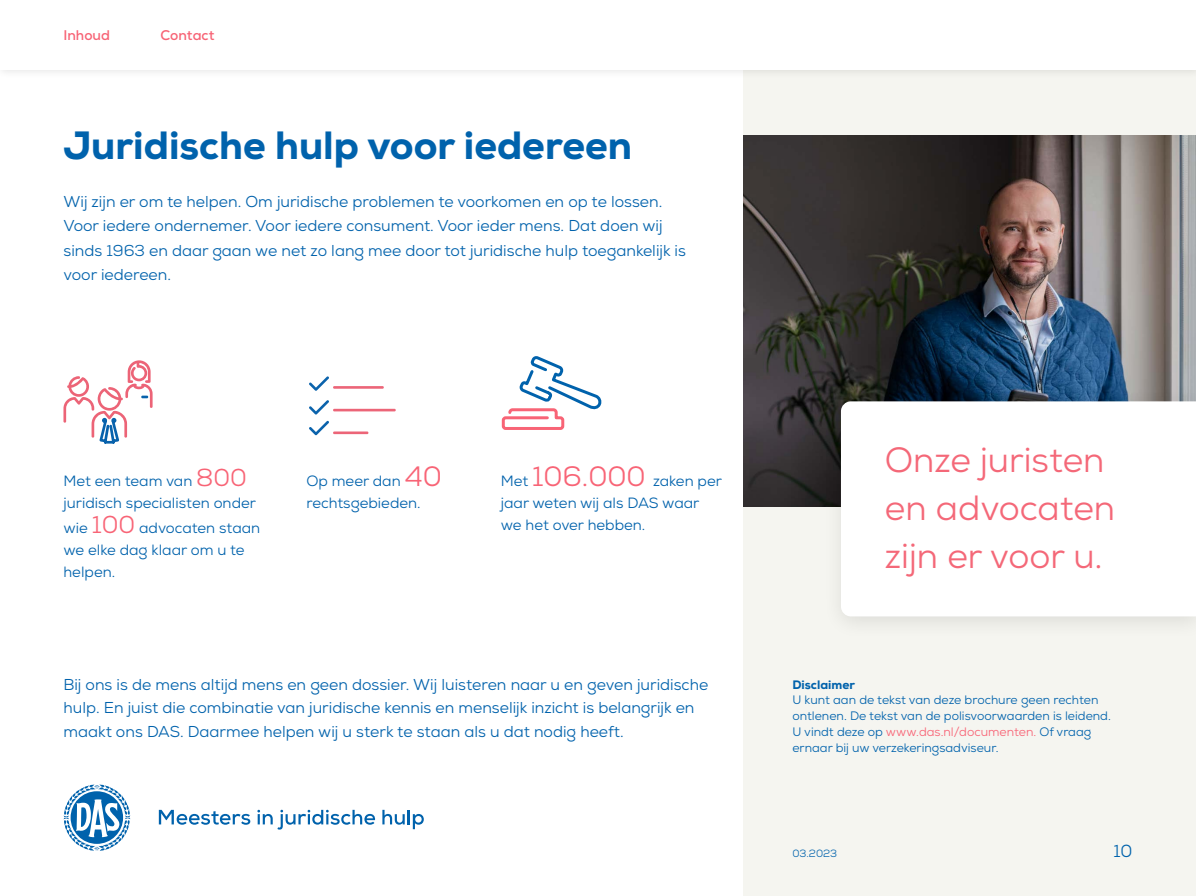
<style>
.page{position:relative;width:1196px;height:896px;background:#fff}
.page>*{position:absolute;margin:0;border:0;box-sizing:border-box;transform-origin:0 0}
.t1{font:800 39.38px "Nexa";color:#0062ac}
.t2{font:35px/48.1px "Nexa";color:#f46878}
.t3{font:17.5px "Nexa";color:#0062ac}
.t4{font:15.75px/24.1px "Nexa";color:#0062ac}
.t5{font:14.88px/21.9px "Nexa";color:#0062ac}
.t6{font:700 14px "Nexa";color:#f76375}
.t7{font:12.25px/15.8px "Nexa";color:#0062ac}
.t8{font:800 12.25px "Nexa";color:#0062ac}
.t9{font:10.5px "Nexa";color:#0062ac}
.s1{font-size:24.5px;color:#f86476}
.s2{font-size:28px;color:#f86476}
.s3{color:#f86476}
</style>
<div class="page">
<div style="left:743px;top:69px;width:452px;height:827px;background:#f5f5f0"></div>
<img style="left:743px;top:135px;width:452px;height:372px">
<div style="left:821px;top:387px;width:374px;height:254px;background:#000;opacity:.1"></div>
<div style="left:840px;top:401px;width:355px;height:215px;background:#fff"></div>
<svg style="left:63px;top:360px;width:89px;height:84px"></svg>
<svg style="left:309px;top:400px;width:87px;height:35px"></svg>
<svg style="left:309px;top:376px;width:75px;height:15px"></svg>
<svg style="left:501px;top:356px;width:101px;height:74px"></svg>
<svg style="left:63px;top:784px;width:67px;height:67px"></svg>
<svg style="left:159px;top:810px;width:91px;height:15px"></svg>
<svg style="left:257px;top:810px;width:118px;height:20px"></svg>
<svg style="left:382px;top:810px;width:22px;height:15px"></svg>
<hr style="left:407px;top:810px;width:3px;height:14px;background:#0062ac">
<svg style="left:413px;top:814px;width:11px;height:15px"></svg>
<div style="left:0;top:0;width:1195px;height:79px;background:#000;opacity:.1"></div>
<div style="left:0;top:0;width:1195px;height:69px;background:#fff"></div>
<p class="t6" style="left:63px;top:26px;width:48px">Inhoud</p>
<p class="t6" style="left:161px;top:26px;width:55px">Contact</p>
<h1 class="t1" style="left:63px;top:121px;width:570px">Juridische hulp voor iedereen</h1>
<p class="t4" style="left:63px;top:190px;width:624px">Wij zijn er om te helpen. Om juridische problemen te voorkomen en op te lossen.<br>Voor iedere ondernemer. Voor iedere consument. Voor ieder mens. Dat doen wij sinds 1963 en daar gaan we net zo lang mee door tot juridische hulp toegankelijk is voor iedereen.</p>
<p class="t5" style="left:63px;top:470px;width:194px">Met een team van <span class="s1">800 </span>juridisch specialisten onder</p>
<p class="t5" style="left:63px;top:517px;width:198px">wie <span class="s1">100</span> advocaten staan we elke dag klaar om u te helpen.</p>
<p class="t5" style="left:306px;top:470px;width:137px">Op meer dan <span class="s2">40 </span>rechtsgebieden.</p>
<p class="t5" style="left:500px;top:470px;width:223px">Met <span class="s2">106.000</span> zaken per jaar weten wij als DAS waar we het over hebben.</p>
<p class="t4" style="left:63px;top:672px;width:646px;line-height:23.6px">Bij ons is de mens altijd mens en geen dossier. Wij luisteren naar u en geven juridische hulp. En juist die combinatie van juridische kennis en menselijk inzicht is belangrijk en maakt ons DAS. Daarmee helpen wij u sterk te staan als u dat nodig heeft.</p>
<h2 class="t2" style="left:884px;top:436px;width:232px">Onze juristen en advocaten zijn er voor u.</h2>
<p class="t8" style="left:792px;top:677px;width:64px">Disclaimer</p>
<p class="t7" style="left:792px;top:692px;width:320px">U kunt aan de tekst van deze brochure geen rechten ontlenen. De tekst van de polisvoorwaarden is leidend.<br>U vindt deze op <span class="s3">www.das.nl/documenten.</span> Of vraag ernaar bij uw verzekeringsadviseur.</p>
<p class="t9" style="left:792px;top:847px;width:46px">03.2023</p>
<p class="t3" style="left:1113px;top:840px;width:21px">10</p>
</div>
